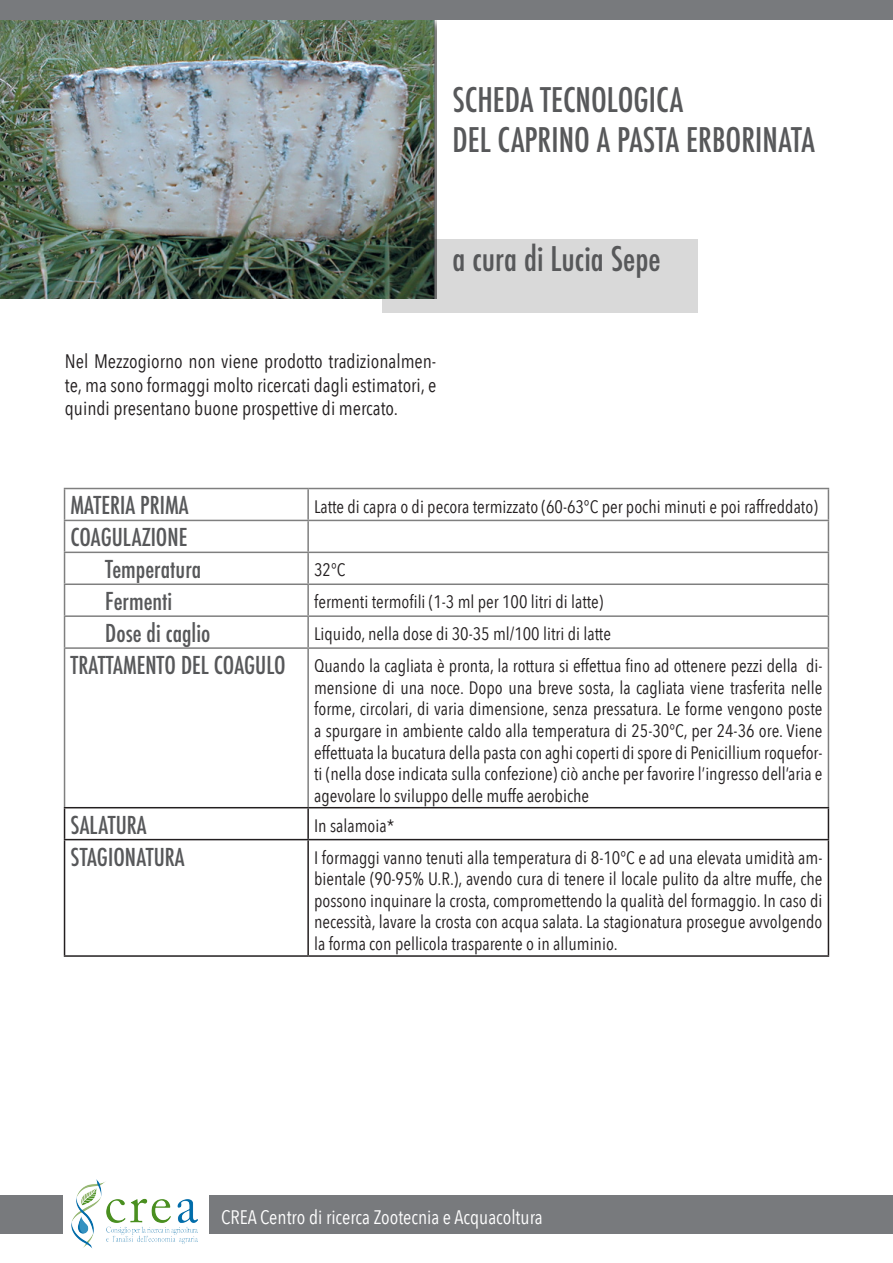
<style>
.page{position:relative;width:893px;height:1263px;background:#fff}
.page>*{position:absolute;margin:0;border:0;box-sizing:border-box;transform-origin:0 0}
.TITOLO_TAB{font:500 condensed 33px "Futura";color:#57585a}
.TITOLO_TAB-2{font:500 condensed 24px "Futura";color:#57585a}
.avenir_testo_scheda{font:19.5px/23.4px "Avenir Next Condensed";color:#231f20;text-align:justify}
.avenir_testo_scheda-2{font:19.5px "Avenir Next Condensed";color:#fff}
.avenir_testo_scheda-3{font:18px/21.6px "Avenir Next Condensed";color:#231f20;text-align:justify}
</style>
<div class="page">
<div style="left:382px;top:240px;width:315px;height:73px;background:#d9d9d9"></div>
<img style="left:0;top:19px;width:437px;height:280px">
<div style="left:0;top:0;width:893px;height:19px;background:#787a7d"></div>
<hr style="left:64px;top:807px;width:244px;height:1px;background:#231f20">
<hr style="left:64px;top:808px;width:1px;height:31px;background:#231f20">
<hr style="left:308px;top:807px;width:521px;height:1px;background:#231f20">
<hr style="left:307px;top:808px;width:2px;height:31px;background:#231f20">
<hr style="left:828px;top:808px;width:1px;height:31px;background:#231f20">
<hr style="left:64px;top:839px;width:244px;height:1px;background:#231f20">
<hr style="left:64px;top:840px;width:1px;height:115px;background:#231f20">
<hr style="left:308px;top:839px;width:521px;height:1px;background:#231f20">
<hr style="left:307px;top:840px;width:2px;height:115px;background:#231f20">
<hr style="left:828px;top:840px;width:1px;height:115px;background:#231f20">
<hr style="left:64px;top:955px;width:244px;height:2px;background:#231f20">
<hr style="left:308px;top:955px;width:521px;height:2px;background:#231f20">
<hr style="left:64px;top:488px;width:244px;height:1px;background:#7f7f7f">
<hr style="left:64px;top:489px;width:1px;height:31px;background:#7f7f7f">
<hr style="left:308px;top:488px;width:521px;height:1px;background:#7f7f7f">
<hr style="left:307px;top:489px;width:2px;height:31px;background:#7f7f7f">
<hr style="left:828px;top:489px;width:1px;height:31px;background:#7f7f7f">
<hr style="left:64px;top:520px;width:244px;height:1px;background:#7f7f7f">
<hr style="left:64px;top:521px;width:1px;height:31px;background:#7f7f7f">
<hr style="left:308px;top:520px;width:521px;height:1px;background:#7f7f7f">
<hr style="left:307px;top:521px;width:2px;height:31px;background:#7f7f7f">
<hr style="left:828px;top:521px;width:1px;height:31px;background:#7f7f7f">
<hr style="left:64px;top:552px;width:244px;height:1px;background:#7f7f7f">
<hr style="left:64px;top:553px;width:1px;height:30px;background:#7f7f7f">
<hr style="left:308px;top:552px;width:521px;height:1px;background:#7f7f7f">
<hr style="left:307px;top:553px;width:2px;height:30px;background:#7f7f7f">
<hr style="left:828px;top:553px;width:1px;height:30px;background:#7f7f7f">
<hr style="left:64px;top:583px;width:244px;height:2px;background:#7f7f7f">
<hr style="left:64px;top:585px;width:1px;height:30px;background:#7f7f7f">
<hr style="left:308px;top:583px;width:521px;height:2px;background:#7f7f7f">
<hr style="left:307px;top:585px;width:2px;height:30px;background:#7f7f7f">
<hr style="left:828px;top:585px;width:1px;height:30px;background:#7f7f7f">
<hr style="left:64px;top:615px;width:244px;height:2px;background:#7f7f7f">
<hr style="left:64px;top:617px;width:1px;height:30px;background:#7f7f7f">
<hr style="left:308px;top:615px;width:521px;height:2px;background:#7f7f7f">
<hr style="left:307px;top:617px;width:2px;height:30px;background:#7f7f7f">
<hr style="left:828px;top:617px;width:1px;height:30px;background:#7f7f7f">
<hr style="left:64px;top:647px;width:244px;height:2px;background:#7f7f7f">
<hr style="left:64px;top:649px;width:1px;height:158px;background:#7f7f7f">
<hr style="left:308px;top:647px;width:521px;height:2px;background:#7f7f7f">
<hr style="left:307px;top:649px;width:2px;height:158px;background:#7f7f7f">
<hr style="left:828px;top:649px;width:1px;height:158px;background:#7f7f7f">
<div style="left:0;top:1195px;width:893px;height:38px;background:#787a7d"></div>
<div style="left:64px;top:1179px;width:145px;height:69px;background:#fff"></div>
<img style="left:71px;top:1179px;width:127px;height:69px">
<p class="TITOLO_TAB" style="left:452px;top:79px;width:232px">SCHEDA TECNOLOGICA</p>
<p class="TITOLO_TAB" style="left:452px;top:119px;width:364px">DEL CAPRINO A PASTA ERBORINATA</p>
<p class="TITOLO_TAB" style="left:452px;top:237px;width:210px">a cura di Lucia Sepe</p>
<p class="avenir_testo_scheda" style="left:65px;top:349px;width:373px">Nel Mezzogiorno non viene prodotto tradizionalmen&shy;te, ma sono formaggi molto ricercati dagli estimatori, e quindi presentano buone prospettive di mercato.</p>
<p class="TITOLO_TAB-2" style="left:71px;top:490px;width:120px">MATERIA PRIMA</p>
<p class="avenir_testo_scheda-3" style="left:314px;top:495px;width:505px">Latte di capra o di pecora termizzato (60-63°C per pochi minuti e poi raffreddato)</p>
<p class="TITOLO_TAB-2" style="left:71px;top:522px;width:118px">COAGULAZIONE</p>
<p class="TITOLO_TAB-2" style="left:105px;top:554px;width:98px">Temperatura</p>
<p class="avenir_testo_scheda-3" style="left:314px;top:558px;width:33px">32°C</p>
<p class="TITOLO_TAB-2" style="left:105px;top:586px;width:69px">Fermenti</p>
<p class="avenir_testo_scheda-3" style="left:314px;top:590px;width:291px">fermenti termofili (1-3 ml per 100 litri di latte)</p>
<p class="TITOLO_TAB-2" style="left:105px;top:618px;width:107px">Dose di caglio</p>
<p class="avenir_testo_scheda-3" style="left:314px;top:622px;width:298px">Liquido, nella dose di 30-35 ml/100 litri di latte</p>
<p class="TITOLO_TAB-2" style="left:71px;top:650px;width:217px">TRATTAMENTO DEL COAGULO</p>
<p class="avenir_testo_scheda-3" style="left:314px;top:654px;width:510px">Quando la cagliata è pronta, la rottura si effettua fino ad ottenere pezzi della di&shy;mensione di una noce. Dopo una breve sosta, la cagliata viene trasferita nelle forme, circolari, di varia dimensione, senza pressatura. Le forme vengono poste a spurgare in ambiente caldo alla temperatura di 25-30°C, per 24-36 ore. Viene effettuata la bucatura della pasta con aghi coperti di spore di Penicillium roquefor&shy;ti (nella dose indicata sulla confezione) ciò anche per favorire l’ingresso dell’aria e agevolare lo sviluppo delle muffe aerobiche</p>
<p class="TITOLO_TAB-2" style="left:71px;top:809px;width:78px">SALATURA</p>
<p class="avenir_testo_scheda-3" style="left:314px;top:814px;width:82px">In salamoia*</p>
<p class="TITOLO_TAB-2" style="left:71px;top:841px;width:116px">STAGIONATURA</p>
<p class="avenir_testo_scheda-3" style="left:314px;top:846px;width:510px">I formaggi vanno tenuti alla temperatura di 8-10°C e ad una elevata umidità am&shy;bientale (90-95% U.R.), avendo cura di tenere il locale pulito da altre muffe, che possono inquinare la crosta, compromettendo la qualità del formaggio. In caso di necessità, lavare la crosta con acqua salata. La stagionatura prosegue avvolgendo la forma con pellicola trasparente o in alluminio.</p>
<p class="avenir_testo_scheda-2" style="left:221px;top:1200px;width:323px">CREA Centro di ricerca Zootecnia e Acquacoltura</p>
</div>
